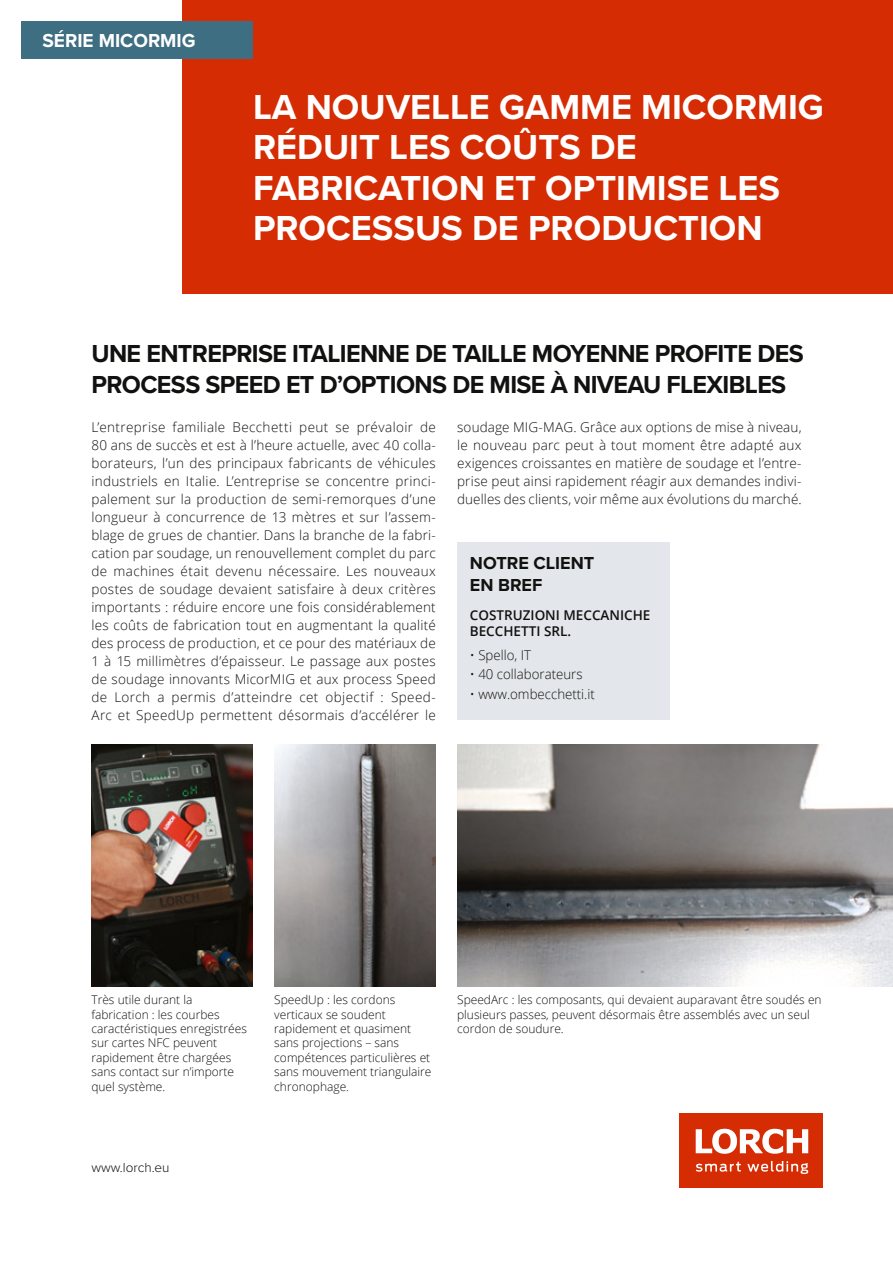
<style>
.page{position:relative;width:893px;height:1263px;background:#fff}
.page>*{position:absolute;margin:0;border:0;box-sizing:border-box;transform-origin:0 0}
.Rotes_Feld{font:700 36px/40.5px "Proxima Nova";color:#fff}
.Head{font:700 25.5px/30.6px "Proxima Nova";letter-spacing:-.025em;color:#11110f}
.Produkthinweis{font:700 19.5px "Proxima Nova";color:#fff}
.Grau_Head{font:700 18px/21.6px "Proxima Nova";color:#11110f}
.Fließtext_Block{font:300 13.5px/18px "Open Sans";letter-spacing:.01em;color:#11110f;text-align:justify}
.Grau_Firma{font:600 13.5px/16.2px "Open Sans";color:#11110f}
.Fließtext_10P{font:300 13.5px "Proxima Nova";color:#11110f}
.Bildunterschrift{font:300 12px/14.4px "Open Sans";color:#11110f}
</style>
<div class="page">
<div style="left:680px;top:1113px;width:143px;height:74px;background:#d52c03"></div>
<svg style="left:696px;top:1129px;width:112px;height:25px"></svg>
<svg style="left:696px;top:1161px;width:112px;height:13px"></svg>
<img style="left:457px;top:744px;width:436px;height:242px">
<img style="left:91px;top:744px;width:162px;height:242px">
<img style="left:274px;top:744px;width:162px;height:242px">
<div style="left:183px;top:0;width:710px;height:293px;background:#d52c03"></div>
<div style="left:457px;top:542px;width:213px;height:178px;background:#e3e7eb"></div>
<div style="left:21px;top:21px;width:232px;height:38px;background:#3e6e82"></div>
<p class="Produkthinweis" style="left:43px;top:26px;width:155px">SÉRIE MICORMIG</p>
<p class="Rotes_Feld" style="left:253px;top:86px;width:572px">LA NOUVELLE GAMME MICORMIG<br>RÉDUIT LES COÛTS DE<br>FABRICATION ET OPTIMISE LES<br>PROCESSUS DE PRODUCTION</p>
<p class="Head" style="left:91px;top:338px;width:714px">UNE ENTREPRISE ITALIENNE DE TAILLE MOYENNE PROFITE DES<br>PROCESS SPEED ET D’OPTIONS DE MISE À NIVEAU FLEXIBLES</p>
<p class="Fließtext_Block" style="left:91px;top:418px;width:346px">L’entreprise familiale Becchetti peut se prévaloir de 80 ans de succès et est à l’heure actuelle, avec 40 colla&shy;borateurs, l’un des principaux fabricants de véhicules industriels en Italie. L’entreprise se concentre princi&shy;palement sur la production de semi-remorques d’une longueur à concurrence de 13 mètres et sur l’assem&shy;blage de grues de chantier. Dans la branche de la fabri&shy;cation par soudage, un renouvellement complet du parc de machines était devenu nécessaire. Les nouveaux postes de soudage devaient satisfaire à deux critères importants : réduire encore une fois considérablement les coûts de fabrication tout en augmentant la qualité des process de production, et ce pour des matériaux de 1 à 15 millimètres d’épaisseur. Le passage aux postes de soudage innovants MicorMIG et aux process Speed de Lorch a permis d’atteindre cet objectif : Speed-Arc et SpeedUp permettent désormais d’accélérer le</p>
<p class="Fließtext_Block" style="left:457px;top:418px;width:346px">soudage MIG-MAG. Grâce aux options de mise à niveau, le nouveau parc peut à tout moment être adapté aux exigences croissantes en matière de soudage et l’entre&shy;prise peut ainsi rapidement réagir aux demandes indivi&shy;duelles des clients, voir même aux évolutions du marché.</p>
<p class="Grau_Head" style="left:470px;top:552px;width:126px">NOTRE CLIENT<br>EN BREF</p>
<p class="Grau_Firma" style="left:470px;top:607px;width:182px">COSTRUZIONI MECCANICHE<br>BECCHETTI SRL.</p>
<p class="Fließtext_Block" style="left:470px;top:645px;width:63px">• Spello, IT</p>
<p class="Fließtext_Block" style="left:470px;top:665px;width:114px">• 40 collaborateurs</p>
<p class="Fließtext_Block" style="left:470px;top:684px;width:126px">• www.ombecchetti.it</p>
<p class="Bildunterschrift" style="left:91px;top:992px;width:157px">Très utile durant la fabrication : les courbes caractéristiques enregistrées sur cartes NFC peuvent rapidement être chargées sans contact sur n’importe quel système.</p>
<p class="Fließtext_10P" style="left:91px;top:1157px;width:80px">www.lorch.eu</p>
<p class="Bildunterschrift" style="left:274px;top:992px;width:159px">SpeedUp : les cordons verticaux se soudent rapidement et quasiment sans projections – sans compétences particulières et sans mouvement triangulaire chronophage.</p>
<p class="Bildunterschrift" style="left:457px;top:992px;width:366px">SpeedArc : les composants, qui devaient auparavant être soudés en plusieurs passes, peuvent désormais être assemblés avec un seul cordon de soudure.</p>
</div>
